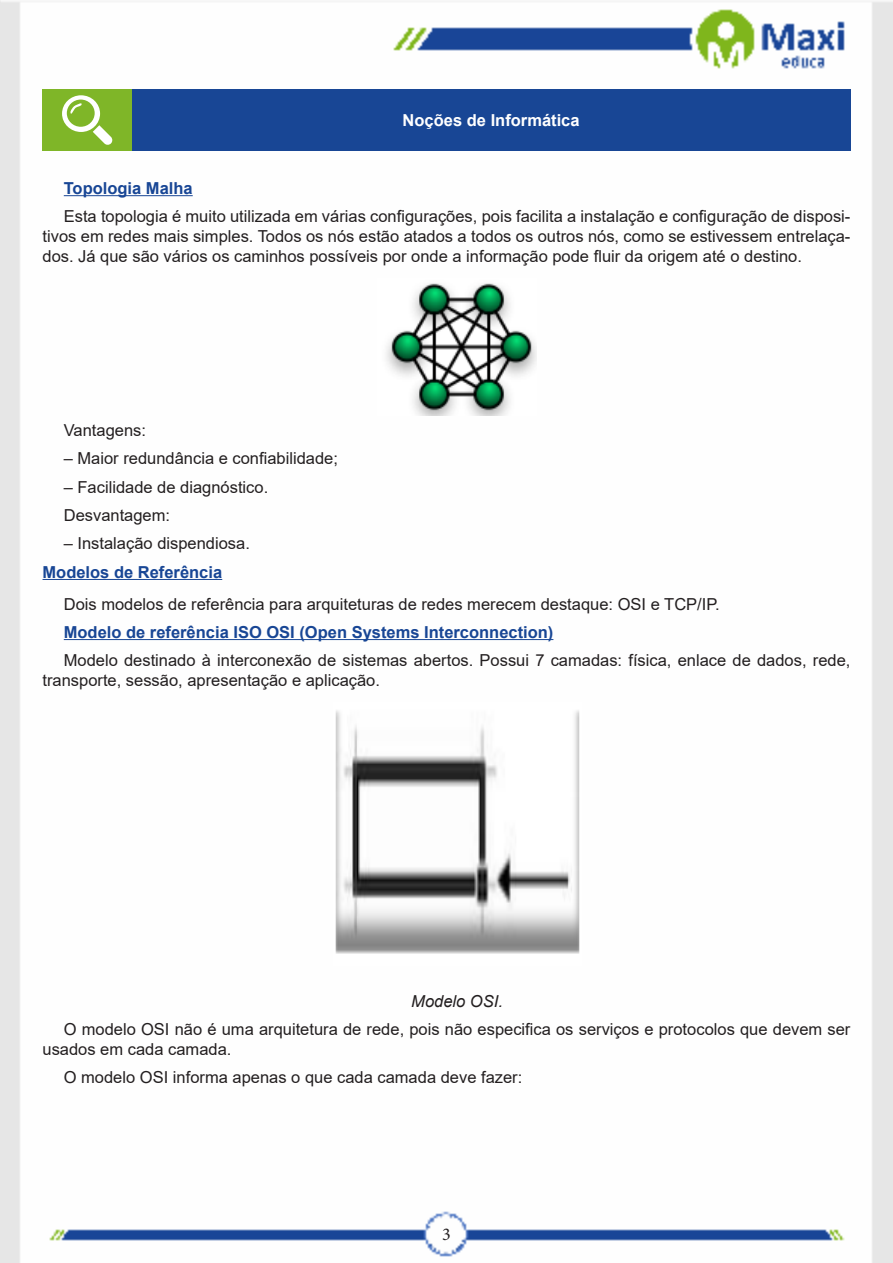
<style>
.page{position:relative;width:893px;height:1263px;background:#fff}
.page>*{position:absolute;margin:0;border:0;box-sizing:border-box;transform-origin:0 0}
.t1{font:18px "Minion Pro";color:#231f20}
.APOSTILA{font:16.5px/19.8px "Arial";color:#231f20}
.TITULO_DE_ASSUNTO__C{font:700 16.5px "Arial";color:#184695}
.Titulo_de_Caixa{font:700 16.5px "Arial";color:#fff}
.ITALICO{font:italic 16.5px "Arial";color:#231f20}
</style>
<div class="page">
<img style="left:0;top:0;width:893px;height:1263px">
<hr style="left:64px;top:195px;width:129px;height:1px;background:#184695">
<hr style="left:43px;top:579px;width:179px;height:1px;background:#184695">
<hr style="left:64px;top:639px;width:489px;height:1px;background:#184695">
<div style="left:43px;top:89px;width:89px;height:62px;background:#7fb628"></div>
<div style="left:132px;top:89px;width:718px;height:62px;background:#184695"></div>
<svg style="left:62px;top:95px;width:51px;height:50px"></svg>
<img style="left:378px;top:279px;width:159px;height:136px">
<img style="left:333px;top:703px;width:248px;height:262px">
<p class="Titulo_de_Caixa" style="left:403px;top:109px;width:178px">Noções de Informática</p>
<p class="TITULO_DE_ASSUNTO__C" style="left:64px;top:176px;width:130px">Topologia Malha</p>
<p class="APOSTILA" style="left:43px;top:206px;width:809px;text-align:justify;text-indent:21px">Esta topologia é muito utilizada em várias configurações, pois facilita a instalação e configuração de disposi&shy;tivos em redes mais simples. Todos os nós estão atados a todos os outros nós, como se estivessem entrelaça&shy;dos. Já que são vários os caminhos possíveis por onde a informação pode fluir da origem até o destino.</p>
<p class="APOSTILA" style="left:64px;top:420px;width:84px">Vantagens:</p>
<p class="APOSTILA" style="left:64px;top:449px;width:276px">– Maior redundância e confiabilidade;</p>
<p class="APOSTILA" style="left:64px;top:477px;width:206px">– Facilidade de diagnóstico.</p>
<p class="APOSTILA" style="left:64px;top:505px;width:108px">Desvantagem:</p>
<p class="APOSTILA" style="left:64px;top:534px;width:188px">– Instalação dispendiosa.</p>
<p class="TITULO_DE_ASSUNTO__C" style="left:43px;top:560px;width:181px">Modelos de Referência</p>
<p class="APOSTILA" style="left:64px;top:594px;width:658px">Dois modelos de referência para arquiteturas de redes merecem destaque: OSI e TCP/IP.</p>
<p class="TITULO_DE_ASSUNTO__C" style="left:64px;top:620px;width:491px">Modelo de referência ISO OSI (Open Systems Interconnection)</p>
<p class="APOSTILA" style="left:43px;top:650px;width:809px;text-indent:21px">Modelo destinado à interconexão de sistemas abertos. Possui 7 camadas: física, enlace de dados, rede, transporte, sessão, apresentação e aplicação.</p>
<p class="ITALICO" style="left:411px;top:990px;width:93px">Modelo OSI.</p>
<p class="APOSTILA" style="left:43px;top:1019px;width:809px;text-indent:21px">O modelo OSI não é uma arquitetura de rede, pois não especifica os serviços e protocolos que devem ser usados em cada camada.</p>
<p class="APOSTILA" style="left:64px;top:1068px;width:460px">O modelo OSI informa apenas o que cada camada deve fazer:</p>
<p class="t1" style="left:442px;top:1222px;width:10px">3</p>
</div>
